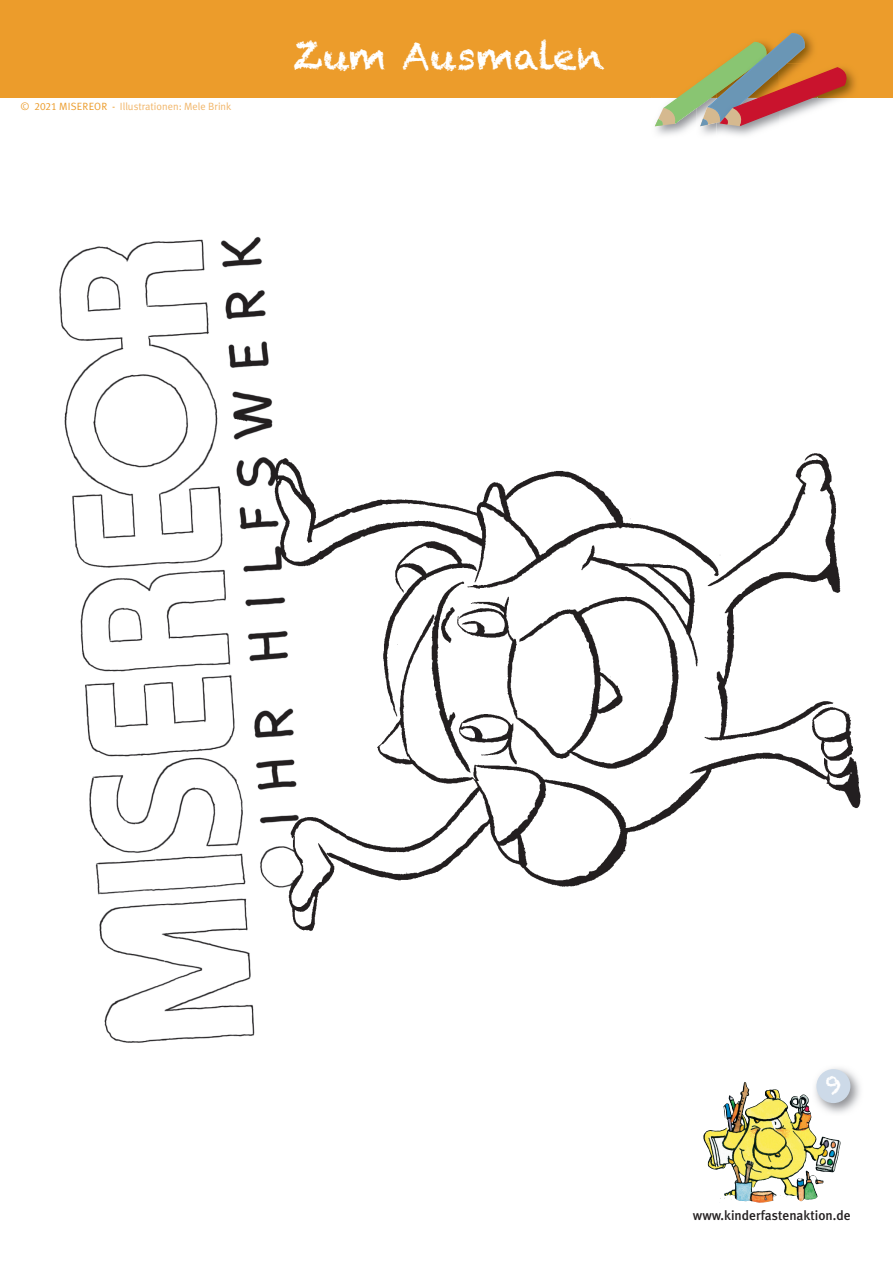
<style>
.page{position:relative;width:893px;height:1263px;background:#fff}
.page>*{position:absolute;margin:0;border:0;box-sizing:border-box;transform-origin:0 0}
.t1{font:37.5px "Chalkduster";color:#fff}
.t2{font:25.5px "Chalkduster";color:#fff}
.t3{font:500 13.5px "Meta Plus";color:#231f20}
.t4{font:10.5px "Meta Plus Normal";color:#f1b568}
.s1{color:#ec9c2b}
.s2{font-family:"Meta Plus Normal Caps";color:#ec9c2b}
</style>
<div class="page">
<div style="left:0;top:0;width:893px;height:98px;background:#ec9c2b"></div>
<img style="left:698px;top:127px;width:74px;height:10px">
<img style="left:851px;top:72px;width:5px;height:22px">
<svg style="left:655px;top:33px;width:196px;height:94px"></svg>
<img style="left:59px;top:237px;width:802px;height:806px">
<img style="left:712px;top:1083px;width:32px;height:48px">
<img style="left:815px;top:1068px;width:45px;height:45px">
<div style="left:816px;top:1069px;width:34px;height:34px;background:#cddae8;border-radius:50%"></div>
<p class="t4" style="left:21px;top:101px;width:212px"><span class="s1">©</span> <span class="s2">2021</span> <span class="s1">MISEREOR -</span> Illustrationen: Mele Brink</p>
<h1 class="t1" style="left:293px;top:34px;width:313px">Zum Ausmalen</h1>
<h2 class="t2" style="left:826px;top:1070px;width:17px">9</h2>
<p class="t3" style="left:693px;top:1207px;width:159px">www.kinderfastenaktion.de</p>
</div>
